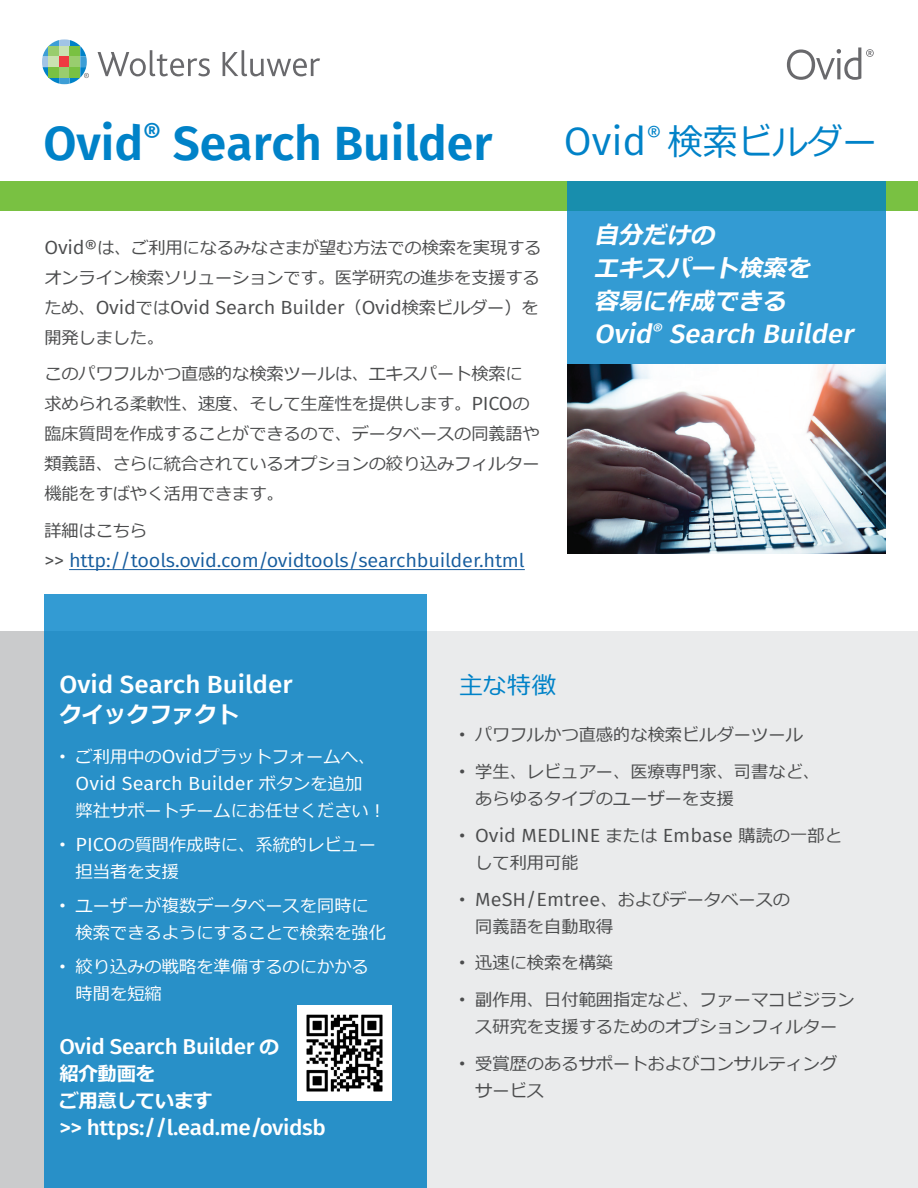
<style>
.page{position:relative;width:918px;height:1188px;background:#fff}
.page>*{position:absolute;margin:0;border:0;box-sizing:border-box;transform-origin:0 0}
.t1{font:600 48px "Fira Sans";color:#0082c8}
.t2{font:36px "Meiryo";color:#0082c8}
.t3{font:italic 500 26.4px "Fira Sans";color:#fff;scale:1.05 1}
.t4{font:500 24.75px "Fira Sans";color:#fff;scale:1.05 1}
.t5{font:italic 700 24px/33px "Meiryo";color:#fff}
.t6{font:24px "Meiryo";color:#0082c8}
.t7{font:700 22.5px "Meiryo";color:#fff}
.t8{font:500 21.45px "Fira Sans";letter-spacing:-.015em;color:#fff;scale:1.05 1}
.t9{font:700 19.5px/27px "Meiryo";letter-spacing:-.02em;color:#fff}
.t10{font:19.05px "Fira Sans";letter-spacing:-.005em;color:#4b4c4d;scale:1.05 1}
.t11{font:19.05px "Fira Sans";letter-spacing:-.01em;color:#175d9e;scale:1.05 1}
.t12{font:19.05px "Fira Sans";color:#fff;scale:1.05 1}
.t13{font:17.25px/30px "Meiryo";letter-spacing:-.01em;color:#4b4c4d}
.t14{font:17.25px/27px "Meiryo";color:#fff}
.s1{font-family:"Fira Sans";font-size:19.05px}
.s2{font-family:"Meiryo";font-size:17.25px}
.s3{color:#4b4c4d}
.s4{font-family:"Fira Sans";font-size:39.75px}
.s5{font-family:"Meiryo";font-weight:700;font-size:19.5px}
</style>
<div class="page">
<div style="left:0;top:182px;width:918px;height:29px;background:#79c142"></div>
<svg style="left:42px;top:39px;width:47px;height:45px"></svg>
<svg style="left:98px;top:50px;width:112px;height:26px"></svg>
<svg style="left:223px;top:50px;width:97px;height:26px"></svg>
<hr style="left:69px;top:569px;width:456px;height:1px;background:#175d9e">
<svg style="left:567px;top:182px;width:319px;height:182px;background:#2e98cc"></svg>
<svg style="left:787px;top:47px;width:87px;height:33px"></svg>
<div style="left:0;top:631px;width:918px;height:557px;background:#eaebec"></div>
<div style="left:0;top:631px;width:427px;height:557px;background:#cacbcc"></div>
<div style="left:44px;top:594px;width:383px;height:594px;background:#2890c8"></div>
<img style="left:567px;top:364px;width:319px;height:190px">
<img style="left:297px;top:1006px;width:95px;height:94px">
<p class="t1" style="left:43px;top:103px;width:451px">Ovid<sup>®</sup> Search Builder</p>
<p class="t13" style="left:44px;top:233px;width:498px"><span class="s1">Ovid®</span>は、ご利用になるみなさまが望む方法での検索を実現するオンライン検索ソリューションです。医学研究の進歩を支援する</p>
<p class="t10" style="left:44px;top:293px;width:472px"><span class="s2">ため、</span>Ovid<span class="s2">では</span>Ovid Search Builder<span class="s2">（</span>Ovid<span class="s2">検索ビルダー）を</span></p>
<p class="t13" style="left:44px;top:323px;width:121px">開発しました。</p>
<p class="t13" style="left:44px;top:360px;width:497px">このパワフルかつ直感的な検索ツールは、エキスパート検索に求められる柔軟性、速度、そして生産性を提供します。<span class="s1">PICO</span>の臨床質問を作成することができるので、データベースの同義語や類義語、さらに統合されているオプションの絞り込みフィルター機能をすばやく活用できます。</p>
<p class="t13" style="left:44px;top:517px;width:104px">詳細はこちら</p>
<p class="t11" style="left:44px;top:546px;width:459px"><span class="s3">&gt;&gt;</span> http://tools.ovid.com/ovidtools/searchbuilder.html</p>
<p class="t2" style="left:564px;top:116px;width:315px"><span class="s4">Ovid</span><sup>®</sup> 検索ビルダー</p>
<p class="t5" style="left:594px;top:220px;width:224px">自分だけの<br>エキスパート検索を容易に作成できる</p>
<p class="t3" style="left:594px;top:312px;width:255px">Ovid<sup>®</sup> Search Builder</p>
<p class="t4" style="left:59px;top:664px;width:224px">Ovid Search Builder</p>
<p class="t7" style="left:59px;top:699px;width:182px">クイックファクト</p>
<p class="t14" style="left:59px;top:745px;width:317px"><span class="s1">•</span> ご利用中の<span class="s1">Ovid</span>プラットフォームへ、</p>
<p class="t12" style="left:76px;top:770px;width:275px">Ovid Search Builder <span class="s2">ボタンを追加</span></p>
<p class="t14" style="left:76px;top:799px;width:312px">弊社サポートチームにお任せください︕</p>
<p class="t14" style="left:76px;top:832px;width:302px;text-indent:-16px"><span class="s1">• PICO</span>の質問作成時に、系統的レビュー担当者を支援</p>
<p class="t14" style="left:76px;top:893px;width:312px;text-indent:-16px"><span class="s1">•</span> ユーザーが複数データベースを同時に検索できるようにすることで検索を強化</p>
<p class="t14" style="left:76px;top:954px;width:295px;text-indent:-16px"><span class="s1">•</span> 絞り込みの戦略を準備するのにかかる時間を短縮</p>
<p class="t8" style="left:59px;top:1029px;width:211px">Ovid Search Builder <span class="s5">の</span></p>
<p class="t9" style="left:59px;top:1061px;width:155px">紹介動画を<br>ご用意しています</p>
<p class="t8" style="left:59px;top:1110px;width:255px">&gt;&gt; https://l.ead.me/ovidsb</p>
<p class="t6" style="left:459px;top:669px;width:98px">主な特徴</p>
<p class="t13" style="left:459px;top:721px;width:345px"><span class="s1">•</span> パワフルかつ直感的な検索ビルダーツール</p>
<p class="t13" style="left:475px;top:759px;width:346px;line-height:27px;text-indent:-16px"><span class="s1">•</span> 学生、レビュアー、医療専門家、司書など、あらゆるタイプのユーザーを支援</p>
<p class="t10" style="left:459px;top:821px;width:366px">• Ovid MEDLINE <span class="s2">または</span> Embase <span class="s2">購読の一部と</span></p>
<p class="t13" style="left:475px;top:849px;width:105px">して利用可能</p>
<p class="t10" style="left:459px;top:885px;width:317px">• MeSH/Emtree<span class="s2">、およびデータベースの</span></p>
<p class="t13" style="left:475px;top:912px;width:139px">同義語を自動取得</p>
<p class="t13" style="left:459px;top:949px;width:156px"><span class="s1">•</span> 迅速に検索を構築</p>
<p class="t13" style="left:459px;top:987px;width:397px;line-height:27px;text-align:center"><span class="s1">•</span> 副作用、日付範囲指定など、ファーマコビジランス研究を支援するためのオプションフィルター</p>
<p class="t13" style="left:475px;top:1051px;width:364px;line-height:27px;text-indent:-16px"><span class="s1">•</span> 受賞歴のあるサポートおよびコンサルティングサービス</p>
</div>
